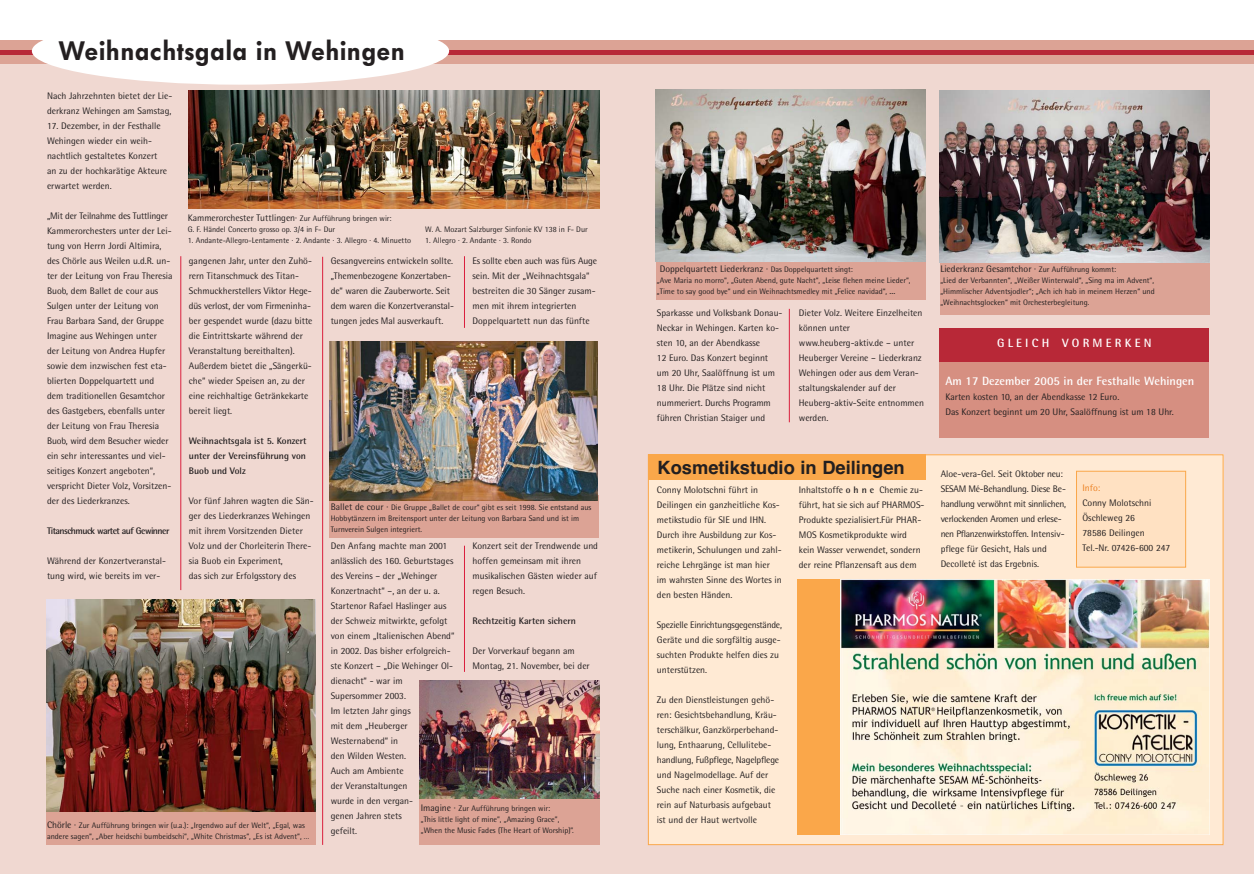
<style>
.page{position:relative;width:1254px;height:874px;background:#fff}
.page>*{position:absolute;margin:0;border:0;box-sizing:border-box;transform-origin:0 0}
.t1{font:500 28px "Futura No 7 T";letter-spacing:.01em;color:#231f20}
.t2{font:700 18.3px "Helvetica";color:#231f20}
.t3{font:700 12px "Rotis Semi Sans";color:#fff}
.t4{font:700 12px "Rotis Semi Sans";letter-spacing:.27em;color:#fff}
.t5{font:9.5px/15px "Rotis Semi Sans";color:#231f20}
.t6{font:9.5px/15px "Rotis Semi Sans";letter-spacing:-.025em;color:#231f20}
.t7{font:700 9.5px/15px "Rotis Semi Sans";color:#231f20;text-align:justify}
.t8{font:700 9.5px "Rotis Semi Sans";letter-spacing:-.055em;color:#231f20}
.t9{font:9.5px "Rotis Semi Sans";color:#ec7f1f}
.t10{font:8px/11px "Rotis Semi Sans";color:#231f20}
.s1{font-size:8px}
.s2{font-size:9.5px}
.s3{font-weight:700}
</style>
<div class="page">
<img style="left:0;top:40px;width:1253px;height:833px">
<h1 class="t1" style="left:59px;top:39px;width:347px">Weihnachtsgala in Wehingen</h1>
<p class="t5" style="left:47px;top:89px;width:127px">Nach Jahrzehnten bietet der Lie&shy;derkranz Wehingen am Samstag,</p>
<p class="t5" style="left:47px;top:119px;width:122px">17. Dezember, in der Festhalle<br>Wehingen wieder ein weih&shy;nachtlich gestaltetes Konzert an zu der hochkarätige Akteure erwartet werden.</p>
<p class="t5" style="left:47px;top:209px;width:127px">„Mit der Teilnahme des Tuttlinger<br>Kammerorchesters unter der Lei&shy;tung von Herrn Jordi Altimira, des Chörle aus Weilen u.d.R. un&shy;ter der Leitung von Frau Theresia<br>Buob, dem Ballet de cour aus<br>Sulgen unter der Leitung von<br>Frau Barbara Sand, der Gruppe<br>Imagine aus Wehingen unter<br>der Leitung von Andrea Hupfer sowie dem inzwischen fest eta&shy;blierten Doppelquartett und dem traditionellen Gesamtchor des Gastgebers, ebenfalls unter der Leitung von Frau Theresia<br>Buob, wird dem Besucher wieder ein sehr interessantes und viel&shy;seitiges Konzert angeboten“, verspricht Dieter Volz, Vorsitzen&shy;der des Liederkranzes.</p>
<p class="t8" style="left:47px;top:527px;width:124px">Titanschmuck wartet auf Gewinner</p>
<p class="t5" style="left:47px;top:554px;width:120px">Während der Konzertveranstal&shy;tung wird, wie bereits im ver-</p>
<p class="t5" style="left:188px;top:211px;width:205px">Kammerorchester Tuttlingen· <span class="s1">Zur Aufführung bringen wir:</span></p>
<p class="t10" style="left:188px;top:224px;width:149px">G. F. Händel Concerto grosso op. 3/4 in F- Dur</p>
<p class="t10" style="left:188px;top:235px;width:225px">1. Andante-Allegro-Lentamente · 2. Andante · 3. Allegro · 4. Minuetto</p>
<p class="t10" style="left:425px;top:224px;width:164px">W. A. Mozart Salzburger Sinfonie KV 138 in F- Dur</p>
<p class="t10" style="left:425px;top:235px;width:108px">1. Allegro · 2. Andante · 3. Rondo</p>
<p class="t5" style="left:189px;top:254px;width:125px">gangenen Jahr, unter den Zuhö&shy;rern Titanschmuck des Titan-<br>Schmuckherstellers Viktor Hege&shy;düs verlost, der vom Firmeninha&shy;ber gespendet wurde (dazu bitte die Eintrittskarte während der<br>Veranstaltung bereithalten).<br>Außerdem bietet die „Sängerkü&shy;che“ wieder Speisen an, zu der eine reichhaltige Getränkekarte bereit liegt.</p>
<p class="t7" style="left:189px;top:434px;width:119px">Weihnachtsgala ist 5. Konzert unter der Vereinsführung von Buob und Volz</p>
<p class="t5" style="left:189px;top:494px;width:126px">Vor fünf Jahren wagten die Sän&shy;ger des Liederkranzes Wehingen mit ihrem Vorsitzenden Dieter<br>Volz und der Chorleiterin There&shy;sia Buob ein Experiment,<br>das sich zur Erfolgsstory des</p>
<p class="t5" style="left:472px;top:254px;width:126px">Es sollte eben auch was fürs Auge sein. Mit der „Weihnachtsgala“ bestreiten die 30 Sänger zusam&shy;men mit ihrem integrierten<br>Doppelquartett nun das fünfte</p>
<p class="t5" style="left:330px;top:254px;width:125px">Gesangvereins entwickeln sollte. „Themenbezogene Konzertaben&shy;de“ waren die Zauberworte. Seit dem waren die Konzertveranstal&shy;tungen jedes Mal ausverkauft.</p>
<p class="t10" style="left:330px;top:502px;width:262px"><span class="s2">Ballet de cour ·</span> Die Gruppe „Ballet de cour“ gibt es seit 1998. Sie entstand aus<br>Hobbytänzern im Breitensport unter der Leitung von Barbara Sand und ist im<br>Turnverein Sulgen integriert.</p>
<p class="t5" style="left:472px;top:539px;width:127px">Konzert seit der Trendwende und hoffen gemeinsam mit ihren musikalischen Gästen wieder auf regen Besuch.</p>
<p class="t7" style="left:472px;top:614px;width:105px">Rechtzeitig Karten sichern</p>
<p class="t5" style="left:472px;top:644px;width:119px">Der Vorverkauf begann am<br>Montag, 21. November, bei der</p>
<p class="t5" style="left:330px;top:539px;width:125px">Den Anfang machte man 2001 anlässlich des 160. Geburtstages des Vereins – der „Wehinger<br>Konzertnacht“ –, an der u. a.<br>Startenor Rafael Haslinger aus der Schweiz mitwirkte, gefolgt von einem „Italienischen Abend“ in 2002. Das bisher erfolgreich&shy;ste Konzert – „Die Wehinger Ol&shy;dienacht“ - war im<br>Supersommer 2003.<br>Im letzten Jahr gings<br>mit dem „Heuberger<br>Westernabend“ in<br>den Wilden Westen.<br>Auch am Ambiente<br>der Veranstaltungen<br>wurde in den vergan-<br>genen Jahren stets<br>gefeilt.</p>
<p class="t10" style="left:421px;top:803px;width:154px"><span class="s2">Imagine ·</span> Zur Aufführung bringen wir:<br>„This little light of mine”, „Amazing Grace”, „When the Music Fades (The Heart of Worship)”.</p>
<p class="t10" style="left:47px;top:820px;width:264px"><span class="s2">Chörle ·</span> Zur Aufführung bringen wir (u.a.): „Irgendwo auf der Welt“, „Egal, was andere sagen“, „Aber heidschi bumbeidschi“, „White Christmas“, „Es ist Advent“, …</p>
<p class="t5" style="left:659px;top:262px;width:195px">Doppelquartett Liederkranz · <span class="s1">Das Doppelquartett singt:</span></p>
<p class="t10" style="left:656px;top:276px;width:255px">„Ave Maria no morro“, „Guten Abend, gute Nacht“, „Leise flehen meine Lieder“, „Time to say good bye“ und ein Weihnachtsmedley mit „Felice navidad“, <span class="s2">...</span></p>
<p class="t5" style="left:656px;top:306px;width:127px">Sparkasse und Volksbank Donau-<br>Neckar in Wehingen. Karten ko&shy;sten 10, an der Abendkasse<br>12 Euro. Das Konzert beginnt um 20 Uhr, Saalöffnung ist um<br>18 Uhr. Die Plätze sind nicht nummeriert. Durchs Programm führen Christian Staiger und</p>
<p class="t5" style="left:798px;top:306px;width:127px">Dieter Volz. Weitere Einzelheiten können unter www.heuberg-aktiv.de – unter<br>Heuberger Vereine – Liederkranz<br>Wehingen oder aus dem Veran&shy;staltungskalender auf der<br>Heuberg-aktiv-Seite entnommen werden.</p>
<h2 class="t2" style="left:657px;top:460px;width:249px">Kosmetikstudio in Deilingen</h2>
<p class="t5" style="left:656px;top:483px;width:126px">Conny Molotschni führt in<br>Deilingen ein ganzheitliche Kos&shy;metikstudio für SIE und IHN.<br>Durch ihre Ausbildung zur Kos&shy;metikerin, Schulungen und zahl&shy;reiche Lehrgänge ist man hier im wahrsten Sinne des Wortes in den besten Händen.</p>
<p class="t5" style="left:656px;top:618px;width:126px">Spezielle Einrichtungsgegenstände,<br>Geräte und die sorgfältig ausge&shy;suchten Produkte helfen dies zu unterstützen.</p>
<p class="t5" style="left:656px;top:693px;width:124px">Zu den Dienstleistungen gehö&shy;ren: Gesichtsbehandlung, Kräu&shy;terschälkur, Ganzkörperbehand&shy;lung, Enthaarung, Cellulitebe&shy;handlung, Fußpflege, Nagelpflege und Nagelmodellage. Auf der<br>Suche nach einer Kosmetik, die rein auf Naturbasis aufgebaut ist und der Haut wertvolle</p>
<p class="t5" style="left:798px;top:483px;width:127px">Inhaltstoffe <span class="s3">o h n e</span> Chemie zu&shy;führt, hat sie sich auf PHARMOS-<br>Produkte spezialisiert.Für PHAR-<br>MOS Kosmetikprodukte wird kein Wasser verwendet, sondern der reine Pflanzensaft aus dem</p>
<p class="t5" style="left:940px;top:262px;width:177px">Liederkranz Gesamtchor · <span class="s1">Zur Aufführung kommt:</span></p>
<p class="t10" style="left:940px;top:276px;width:216px;text-align:justify">„Lied der Verbannten“, „Weißer Winterwald“, „Sing ma im Advent“, „Himmlischer Adventsjodler“; „Ach ich hab in meinem Herzen“ und „Weihnachtsglocken“ mit Orchesterbegleitung.</p>
<p class="t4" style="left:996px;top:339px;width:156px">GLEICH VORMERKEN</p>
<p class="t3" style="left:945px;top:377px;width:250px">Am 17 Dezember 2005 in der Festhalle Wehingen</p>
<p class="t5" style="left:945px;top:390px;width:230px">Karten kosten 10, an der Abendkasse 12 Euro.<br>Das Konzert beginnt um 20 Uhr, Saalöffnung ist um 18 Uhr.</p>
<p class="t6" style="left:940px;top:467px;width:127px">Aloe-vera-Gel. Seit Oktober neu:<br>SESAM Mé-Behandlung. Diese Be&shy;handlung verwöhnt mit sinnlichen, verlockenden Aromen und erlese&shy;nen Pflanzenwirkstoffen. Intensiv&shy;pflege für Gesicht, Hals und<br>Decolleté ist das Ergebnis.</p>
<p class="t9" style="left:1082px;top:484px;width:19px">Info:</p>
<p class="t5" style="left:1082px;top:496px;width:89px">Conny Molotschni<br>Öschleweg 26<br>78586 Deilingen<br>Tel.-Nr. 07426-600 247</p>
</div>
